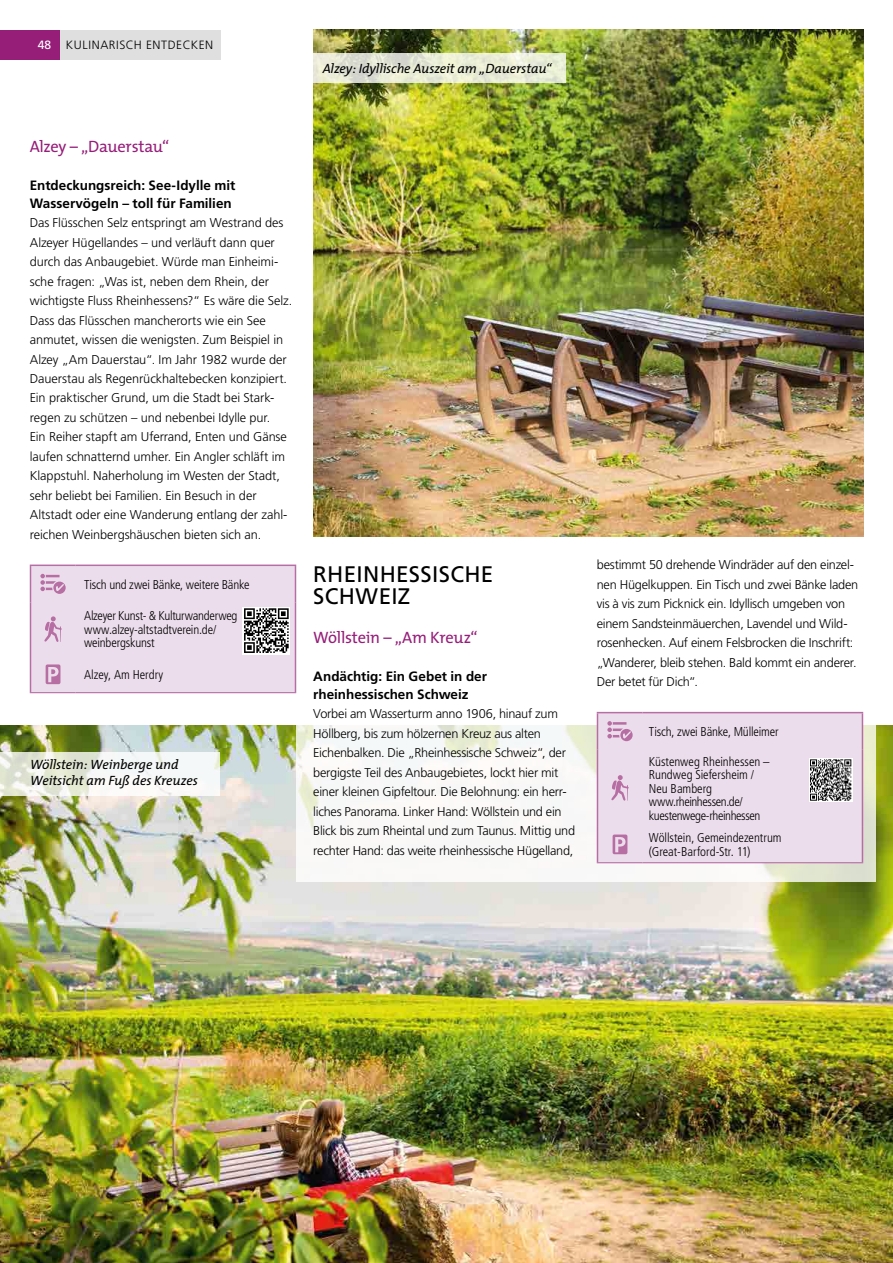
<style>
.page{position:relative;width:893px;height:1263px;background:#fff}
.page>*{position:absolute;margin:0;border:0;box-sizing:border-box;transform-origin:0 0}
.t1{font:22.5px/22.5px "Frutiger LT";letter-spacing:.015em;color:#000}
.t2{font:16.5px "The Mix";letter-spacing:-.02em;color:#961e79}
.t3{font:700 13.5px/18px "Frutiger LT";color:#000}
.t4{font:italic 13.5px/16.5px "The Mix";letter-spacing:-.01em;color:#000}
.t5{font:300 12.75px/19.5px "Frutiger LT";letter-spacing:-.01em;color:#000}
.t6{font:300 condensed 12.75px/13.5px "Frutiger LT";letter-spacing:-.01em;color:#000}
.t7{font:300 12px "Frutiger LT";letter-spacing:.045em;color:#000}
.s1{font-weight:400;color:#fff}
</style>
<div class="page">
<img style="left:0;top:726px;width:893px;height:537px">
<div style="left:296px;top:611px;width:580px;height:271px;background:#fff"></div>
<hr style="left:30px;top:564px;width:46px;height:2px;background:#b66ea4">
<hr style="left:30px;top:566px;width:1px;height:36px;background:#b66ea4">
<hr style="left:76px;top:564px;width:220px;height:2px;background:#b66ea4">
<hr style="left:295px;top:566px;width:1px;height:36px;background:#b66ea4">
<hr style="left:30px;top:602px;width:1px;height:54px;background:#b66ea4">
<hr style="left:295px;top:602px;width:1px;height:54px;background:#b66ea4">
<hr style="left:30px;top:656px;width:1px;height:36px;background:#b66ea4">
<hr style="left:295px;top:656px;width:1px;height:36px;background:#b66ea4">
<hr style="left:30px;top:692px;width:46px;height:1px;background:#b66ea4">
<hr style="left:76px;top:692px;width:220px;height:1px;background:#b66ea4">
<img style="left:313px;top:30px;width:550px;height:506px">
<svg style="left:313px;top:53px;width:253px;height:30px;background:#e6e9d5"></svg>
<hr style="left:597px;top:712px;width:46px;height:1px;background:#b66ea4">
<hr style="left:643px;top:712px;width:220px;height:1px;background:#b66ea4">
<hr style="left:862px;top:713px;width:1px;height:37px;background:#b66ea4">
<hr style="left:862px;top:750px;width:1px;height:76px;background:#b66ea4">
<hr style="left:862px;top:826px;width:1px;height:36px;background:#b66ea4">
<hr style="left:643px;top:862px;width:220px;height:1px;background:#b66ea4">
<svg style="left:597px;top:713px;width:265px;height:150px;background:#e5d6e5"></svg>
<svg style="left:0;top:752px;width:220px;height:43px;fill:#f5f8f7"></svg>
<svg style="left:31px;top:565px;width:264px;height:128px;background:#e3d2e2"></svg>
<div style="left:60px;top:30px;width:161px;height:30px;background:#dadada"></div>
<div style="left:0;top:30px;width:60px;height:30px;background:#961e79"></div>
<p class="t7" style="left:38px;top:38px;width:177px"><span class="s1">48</span> KULINARISCH ENTDECKEN</p>
<p class="t4" style="left:323px;top:60px;width:230px">Alzey: Idyllische Auszeit am „Dauerstau“</p>
<p class="t2" style="left:30px;top:133px;width:141px">Alzey – „Dauerstau“</p>
<p class="t3" style="left:30px;top:176px;width:207px">Entdeckungsreich: See-Idylle mit<br>Wasservögeln – toll für Familien</p>
<p class="t5" style="left:30px;top:213px;width:264px">Das Flüsschen Selz entspringt am Westrand des Alzeyer Hügellandes – und verläuft dann quer durch das Anbaugebiet. Würde man Einheimi&shy;sche fragen: „Was ist, neben dem Rhein, der wichtigste Fluss Rheinhessens?“ Es wäre die Selz.<br>Dass das Flüsschen mancherorts wie ein See anmutet, wissen die wenigsten. Zum Beispiel in Alzey „Am Dauerstau“. Im Jahr 1982 wurde der Dauerstau als Regenrückhaltebecken konzipiert.<br>Ein praktischer Grund, um die Stadt bei Stark&shy;regen zu schützen – und nebenbei Idylle pur.<br>Ein Reiher stapft am Uferrand, Enten und Gänse laufen schnatternd umher. Ein Angler schläft im Klappstuhl. Naherholung im Westen der Stadt, sehr beliebt bei Familien. Ein Besuch in der Altstadt oder eine Wanderung entlang der zahl&shy;reichen Weinbergshäuschen bieten sich an.</p>
<p class="t6" style="left:84px;top:578px;width:167px">Tisch und zwei Bänke, weitere Bänke</p>
<p class="t6" style="left:84px;top:609px;width:155px">Alzeyer Kunst- &amp; Kulturwanderweg www.alzey-altstadtverein.de/ weinbergskunst</p>
<p class="t6" style="left:84px;top:668px;width:81px">Alzey, Am Herdry</p>
<p class="t4" style="left:30px;top:755px;width:169px">Wöllstein: Weinberge und<br>Weitsicht am Fuß des Kreuzes</p>
<h1 class="t1" style="left:313px;top:563px;width:182px">RHEINHESSISCHE<br>SCHWEIZ</h1>
<p class="t2" style="left:313px;top:624px;width:166px">Wöllstein – „Am Kreuz“</p>
<p class="t3" style="left:313px;top:667px;width:175px">Andächtig: Ein Gebet in der rheinhessischen Schweiz</p>
<p class="t5" style="left:313px;top:704px;width:263px">Vorbei am Wasserturm anno 1906, hinauf zum Höllberg, bis zum hölzernen Kreuz aus alten Eichenbalken. Die „Rheinhessische Schweiz“, der bergigste Teil des Anbaugebietes, lockt hier mit einer kleinen Gipfeltour. Die Belohnung: ein herr&shy;liches Panorama. Linker Hand: Wöllstein und ein Blick bis zum Rheintal und zum Taunus. Mittig und rechter Hand: das weite rheinhessische Hügelland,</p>
<p class="t5" style="left:597px;top:555px;width:263px">bestimmt 50 drehende Windräder auf den einzel&shy;nen Hügelkuppen. Ein Tisch und zwei Bänke laden vis à vis zum Picknick ein. Idyllisch umgeben von einem Sandsteinmäuerchen, Lavendel und Wild&shy;rosenhecken. Auf einem Felsbrocken die Inschrift: „Wanderer, bleib stehen. Bald kommt ein anderer.<br>Der betet für Dich“.</p>
<p class="t6" style="left:649px;top:725px;width:131px">Tisch, zwei Bänke, Mülleimer</p>
<p class="t6" style="left:649px;top:755px;width:122px">Küstenweg Rheinhessen –<br>Rundweg Siefersheim /<br>Neu Bamberg www.rheinhessen.de/ kuestenwege-rheinhessen</p>
<p class="t6" style="left:649px;top:831px;width:134px">Wöllstein, Gemeindezentrum (Great-Barford-Str. 11)</p>
</div>
